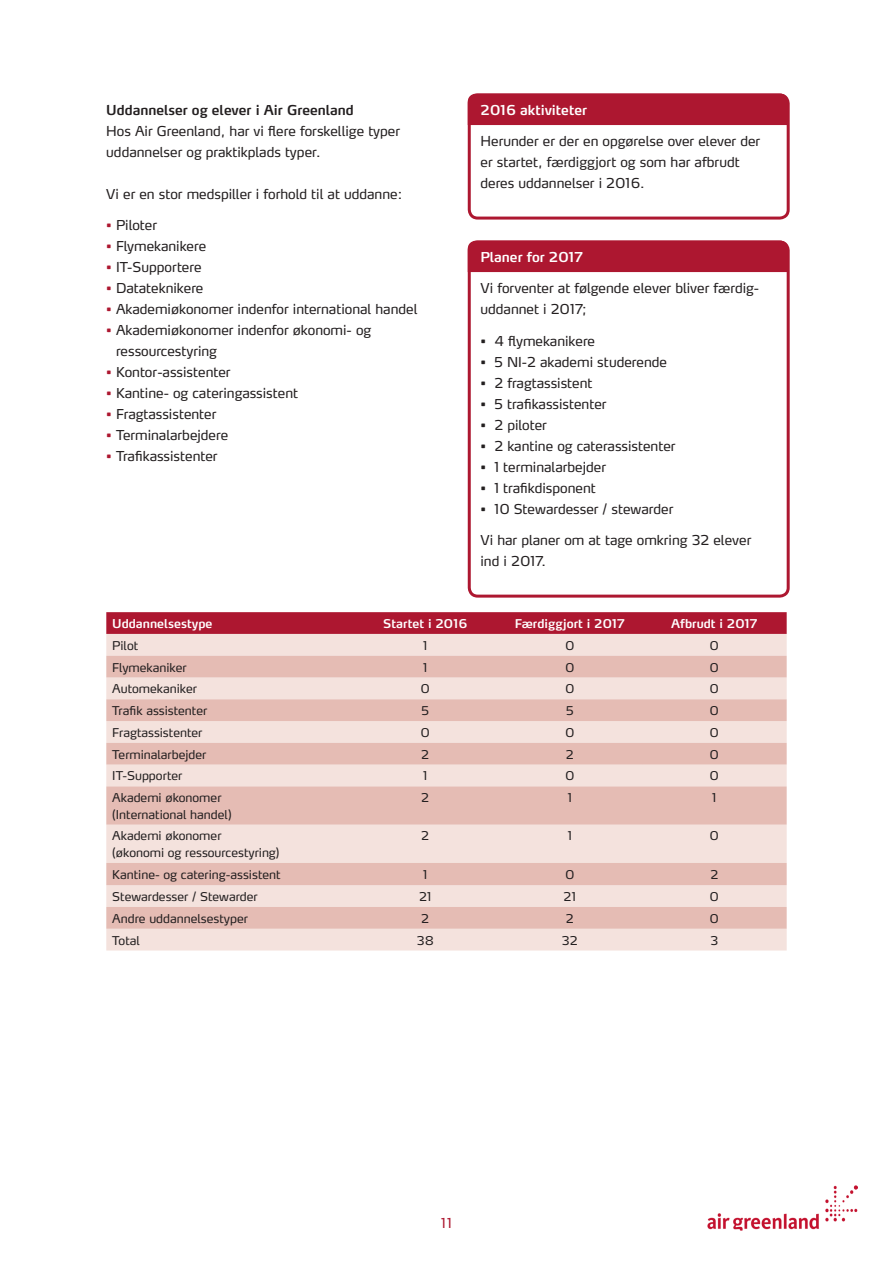
<style>
.page{position:relative;width:893px;height:1263px;background:#fff}
.page>*{position:absolute;margin:0;border:0;box-sizing:border-box;transform-origin:0 0}
.t1{font:13.5px/21px "Max LF";color:#231f20}
.t2{font:600 13.5px "Max LF";color:#231f20}
.t3{font:600 13.5px "Max LF";color:#fff}
.t4{font:13.5px "Max LF";color:#ad1730}
.t5{font:12px/16.5px "Max LF";color:#231f20}
.t6{font:600 12px "Max LF";color:#fff}
.s1{font-weight:600;color:#ad1730}
</style>
<div class="page">
<img style="left:707px;top:1185px;width:150px;height:45px">
<div style="left:468px;top:94px;width:319px;height:31px;background:#ad1730"></div>
<div style="left:468px;top:241px;width:319px;height:31px;background:#ad1730"></div>
<div style="left:468px;top:94px;width:322px;height:126px;border:3px solid #ad1730;border-radius:9px"></div>
<div style="left:468px;top:241px;width:322px;height:357px;border:3px solid #ad1730;border-radius:9px"></div>
<svg style="left:106px;top:612px;width:681px;height:22px;background:#ad1932"></svg>
<div style="left:106px;top:634px;width:681px;height:316px;background:#f4e2dd"></div>
<svg style="left:106px;top:656px;width:681px;height:273px;background:#ebcdc7"></svg>
<p class="t2" style="left:106px;top:101px;width:249px">Uddannelser og elever i Air Greenland</p>
<p class="t1" style="left:106px;top:120px;width:295px">Hos Air Greenland, har vi flere forskellige typer uddannelser og praktikplads typer.</p>
<p class="t1" style="left:106px;top:183px;width:297px">Vi er en stor medspiller i forhold til at uddanne:</p>
<p class="t1" style="left:106px;top:214px;width:52px"><span class="s1">•</span> Piloter</p>
<p class="t1" style="left:106px;top:235px;width:101px"><span class="s1">•</span> Flymekanikere</p>
<p class="t1" style="left:106px;top:256px;width:97px"><span class="s1">•</span> IT-Supportere</p>
<p class="t1" style="left:106px;top:277px;width:99px"><span class="s1">•</span> Datateknikere</p>
<p class="t1" style="left:106px;top:298px;width:313px"><span class="s1">•</span> Akademiøkonomer indenfor international handel</p>
<p class="t1" style="left:116px;top:319px;width:257px;text-indent:-10px"><span class="s1">•</span> Akademiøkonomer indenfor økonomi- og ressourcestyring</p>
<p class="t1" style="left:106px;top:361px;width:126px"><span class="s1">•</span> Kontor-assistenter</p>
<p class="t1" style="left:106px;top:382px;width:193px"><span class="s1">•</span> Kantine- og cateringassistent</p>
<p class="t1" style="left:106px;top:403px;width:112px"><span class="s1">•</span> Fragtassistenter</p>
<p class="t1" style="left:106px;top:424px;width:123px"><span class="s1">•</span> Terminalarbejdere</p>
<p class="t1" style="left:106px;top:445px;width:113px"><span class="s1">•</span> Trafikassistenter</p>
<p class="t3" style="left:480px;top:101px;width:108px">2016 aktiviteter</p>
<p class="t1" style="left:480px;top:130px;width:281px">Herunder er der en opgørelse over elever der er startet, færdiggjort og som har afbrudt deres uddannelser i 2016.</p>
<p class="t3" style="left:480px;top:248px;width:104px">Planer for 2017</p>
<p class="t1" style="left:480px;top:277px;width:280px">Vi forventer at følgende elever bliver færdig&shy;uddannet i 2017;</p>
<p class="t1" style="left:480px;top:330px;width:116px">• 4 flymekanikere</p>
<p class="t1" style="left:480px;top:351px;width:188px">• 5 NI-2 akademi studerende</p>
<p class="t1" style="left:480px;top:372px;width:113px">• 2 fragtassistent</p>
<p class="t1" style="left:480px;top:393px;width:127px">• 5 trafikassistenter</p>
<p class="t1" style="left:480px;top:414px;width:68px">• 2 piloter</p>
<p class="t1" style="left:480px;top:435px;width:196px">• 2 kantine og caterassistenter</p>
<p class="t1" style="left:480px;top:456px;width:127px">• 1 terminalarbejder</p>
<p class="t1" style="left:480px;top:477px;width:117px">• 1 trafikdisponent</p>
<p class="t1" style="left:480px;top:498px;width:194px">• 10 Stewardesser / stewarder</p>
<p class="t1" style="left:480px;top:529px;width:272px">Vi har planer om at tage omkring 32 elever ind i 2017.</p>
<p class="t6" style="left:112px;top:616px;width:102px">Uddannelsestype</p>
<p class="t6" style="left:383px;top:616px;width:86px">Startet i 2016</p>
<p class="t6" style="left:515px;top:616px;width:112px">Færdiggjort i 2017</p>
<p class="t6" style="left:671px;top:616px;width:88px">Afbrudt i 2017</p>
<p class="t5" style="left:112px;top:637px;width:27px">Pilot</p>
<p class="t5" style="left:423px;top:637px;width:6px">1</p>
<p class="t5" style="left:565px;top:637px;width:10px">0</p>
<p class="t5" style="left:710px;top:637px;width:10px">0</p>
<p class="t5" style="left:112px;top:659px;width:76px">Flymekaniker</p>
<p class="t5" style="left:423px;top:659px;width:6px">1</p>
<p class="t5" style="left:565px;top:659px;width:10px">0</p>
<p class="t5" style="left:710px;top:659px;width:10px">0</p>
<p class="t5" style="left:112px;top:680px;width:86px">Automekaniker</p>
<p class="t5" style="left:421px;top:680px;width:10px">0</p>
<p class="t5" style="left:565px;top:680px;width:10px">0</p>
<p class="t5" style="left:710px;top:680px;width:10px">0</p>
<p class="t5" style="left:112px;top:702px;width:96px">Trafik assistenter</p>
<p class="t5" style="left:421px;top:702px;width:9px">5</p>
<p class="t5" style="left:566px;top:702px;width:9px">5</p>
<p class="t5" style="left:710px;top:702px;width:10px">0</p>
<p class="t5" style="left:112px;top:724px;width:92px">Fragtassistenter</p>
<p class="t5" style="left:421px;top:724px;width:10px">0</p>
<p class="t5" style="left:565px;top:724px;width:10px">0</p>
<p class="t5" style="left:710px;top:724px;width:10px">0</p>
<p class="t5" style="left:112px;top:746px;width:96px">Terminalarbejder</p>
<p class="t5" style="left:421px;top:746px;width:9px">2</p>
<p class="t5" style="left:566px;top:746px;width:9px">2</p>
<p class="t5" style="left:710px;top:746px;width:10px">0</p>
<p class="t5" style="left:112px;top:767px;width:72px">IT-Supporter</p>
<p class="t5" style="left:423px;top:767px;width:6px">1</p>
<p class="t5" style="left:565px;top:767px;width:10px">0</p>
<p class="t5" style="left:710px;top:767px;width:10px">0</p>
<p class="t5" style="left:112px;top:789px;width:121px">Akademi økonomer (International handel)</p>
<p class="t5" style="left:421px;top:789px;width:9px">2</p>
<p class="t5" style="left:568px;top:789px;width:6px">1</p>
<p class="t5" style="left:712px;top:789px;width:6px">1</p>
<p class="t5" style="left:112px;top:828px;width:169px">Akademi økonomer<br>(økonomi og ressourcestyring)</p>
<p class="t5" style="left:421px;top:828px;width:9px">2</p>
<p class="t5" style="left:568px;top:828px;width:6px">1</p>
<p class="t5" style="left:710px;top:828px;width:10px">0</p>
<p class="t5" style="left:112px;top:866px;width:170px">Kantine- og catering-assistent</p>
<p class="t5" style="left:423px;top:866px;width:6px">1</p>
<p class="t5" style="left:565px;top:866px;width:10px">0</p>
<p class="t5" style="left:710px;top:866px;width:9px">2</p>
<p class="t5" style="left:112px;top:888px;width:147px">Stewardesser / Stewarder</p>
<p class="t5" style="left:419px;top:888px;width:14px">21</p>
<p class="t5" style="left:564px;top:888px;width:14px">21</p>
<p class="t5" style="left:710px;top:888px;width:10px">0</p>
<p class="t5" style="left:112px;top:910px;width:137px">Andre uddannelsestyper</p>
<p class="t5" style="left:421px;top:910px;width:9px">2</p>
<p class="t5" style="left:566px;top:910px;width:9px">2</p>
<p class="t5" style="left:710px;top:910px;width:10px">0</p>
<p class="t5" style="left:112px;top:932px;width:29px">Total</p>
<p class="t5" style="left:417px;top:932px;width:18px">38</p>
<p class="t5" style="left:562px;top:932px;width:17px">32</p>
<p class="t5" style="left:710px;top:932px;width:9px">3</p>
<p class="t4" style="left:441px;top:1214px;width:12px">11</p>
</div>
